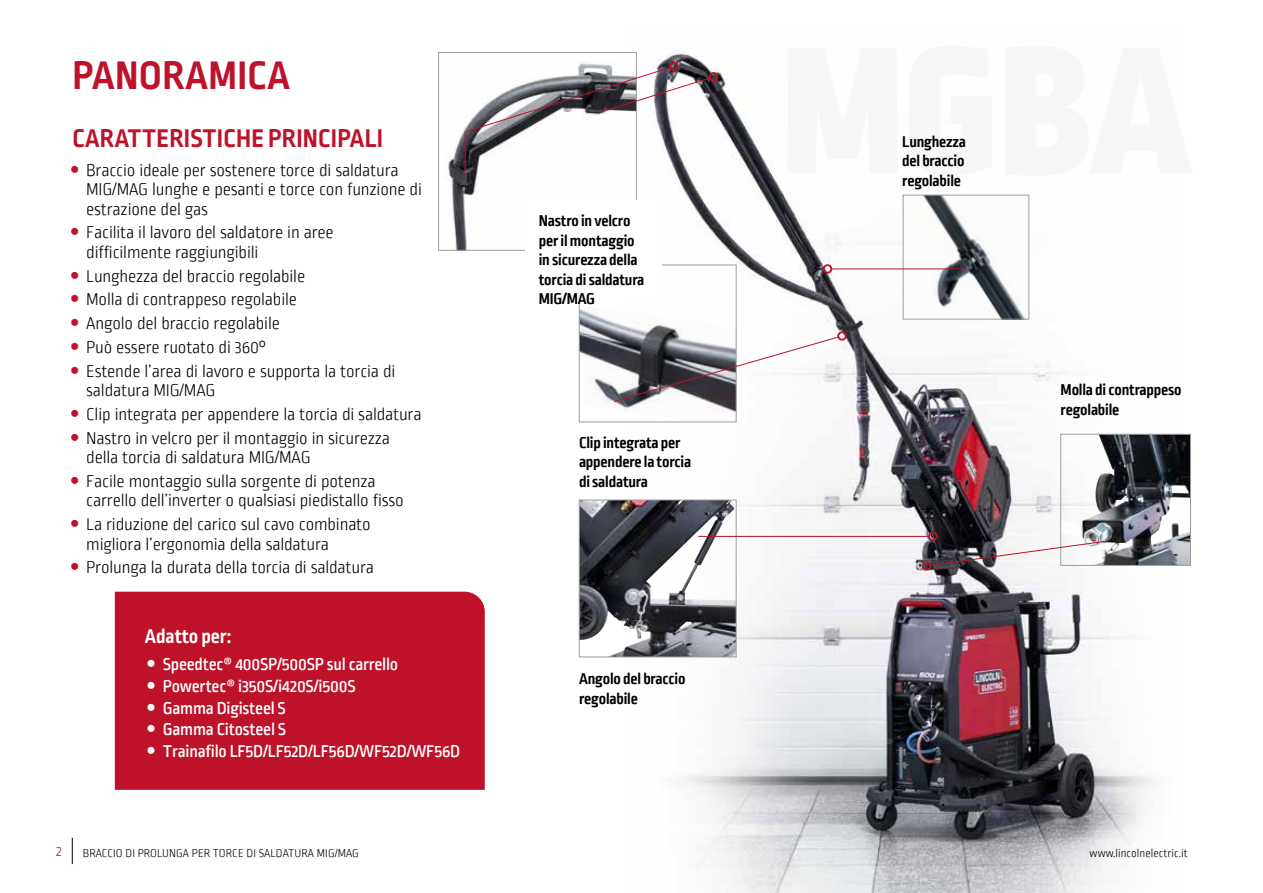
<style>
.page{position:relative;width:1263px;height:893px;background:#fff}
.page>*{position:absolute;margin:0;border:0;box-sizing:border-box;transform-origin:0 0}
.t1{font:700 42px "Ropa Sans Pro";letter-spacing:.01em;color:#bd122a}
.t2{font:700 27px "Ropa Sans Pro";letter-spacing:.01em;color:#bd122a}
.t3{font:700 21px "Ropa Sans Pro";color:#fff}
.t4{font:300 18px/23.7px "Ropa Sans PTT";letter-spacing:-.01em;color:#000}
.t5{font:500 18px/21.6px "Ropa Sans PTT";letter-spacing:-.01em;color:#fff}
.t6{font:700 16.5px/19.5px "Ropa Sans PTT";letter-spacing:-.01em;color:#000}
.t7{font:300 15px "Ropa Sans PTT";color:#bd122a}
.t8{font:300 12px "Ropa Sans PTT";letter-spacing:.005em;color:#000}
</style>
<div class="page">
<img style="left:626px;top:52px;width:557px;height:841px">
<img style="left:447px;top:61px;width:187px;height:188px">
<div style="left:438px;top:52px;width:198px;height:199px;border:1px solid #9d9d9c"></div>
<div style="left:115px;top:592px;width:370px;height:198px;background:#bd122a"></div>
<img style="left:581px;top:502px;width:153px;height:153px">
<div style="left:579px;top:500px;width:157px;height:157px;border:1px solid #9d9d9c"></div>
<img style="left:1063px;top:436px;width:126px;height:128px">
<div style="left:1061px;top:434px;width:130px;height:132px;border:1px solid #9d9d9c"></div>
<img style="left:581px;top:306px;width:153px;height:114px">
<div style="left:579px;top:265px;width:157px;height:157px;border:1px solid #9d9d9c"></div>
<hr style="left:698px;top:536px;width:231px;height:1px;background:#bd122a">
<div style="left:928px;top:532px;width:10px;height:9px;border:2px solid #bd122a;border-radius:50%"></div>
<div style="left:669px;top:61px;width:10px;height:10px;border:2px solid #bd122a;border-radius:50%"></div>
<svg style="left:464px;top:67px;width:247px;height:109px"></svg>
<div style="left:709px;top:72px;width:9px;height:10px;border:2px solid #bd122a;border-radius:50%"></div>
<svg style="left:613px;top:336px;width:226px;height:66px"></svg>
<div style="left:837px;top:331px;width:10px;height:10px;border:2px solid #bd122a;border-radius:50%"></div>
<svg style="left:929px;top:541px;width:176px;height:25px"></svg>
<div style="left:922px;top:561px;width:9px;height:10px;border:2px solid #bd122a;border-radius:50%"></div>
<img style="left:905px;top:197px;width:122px;height:120px">
<div style="left:903px;top:195px;width:126px;height:124px;border:1px solid #9d9d9c"></div>
<div style="left:526px;top:200px;width:136px;height:101px;background:#fff"></div>
<hr style="left:831px;top:269px;width:135px;height:1px;background:#bd122a">
<div style="left:823px;top:264px;width:9px;height:10px;border:2px solid #bd122a;border-radius:50%"></div>
<svg style="left:72px;top:838px;width:1px;height:26px"></svg>
<svg style="left:148px;top:660px;width:26px;height:11px"></svg>
<svg style="left:148px;top:682px;width:26px;height:11px"></svg>
<svg style="left:148px;top:703px;width:26px;height:12px"></svg>
<svg style="left:148px;top:725px;width:26px;height:11px"></svg>
<svg style="left:148px;top:747px;width:26px;height:11px"></svg>
<h1 class="t1" style="left:72px;top:51px;width:219px">PANORAMICA</h1>
<h2 class="t2" style="left:72px;top:123px;width:312px">CARATTERISTICHE PRINCIPALI</h2>
<p class="t4" style="left:86px;top:161px;width:337px;line-height:19.5px">Braccio ideale per sostenere torce di saldatura<br>MIG/MAG lunghe e pesanti e torce con funzione di estrazione del gas</p>
<p class="t4" style="left:86px;top:224px;width:249px;line-height:19.5px">Facilita il lavoro del saldatore in aree difficilmente raggiungibili</p>
<p class="t4" style="left:86px;top:265px;width:311px">Lunghezza del braccio regolabile<br>Molla di contrappeso regolabile<br>Angolo del braccio regolabile<br>Può essere ruotato di 360°<br>Estende l’area di lavoro e supporta la torcia di</p>
<p class="t4" style="left:86px;top:380px;width:337px">saldatura MIG/MAG<br>Clip integrata per appendere la torcia di saldatura<br>Nastro in velcro per il montaggio in sicurezza</p>
<p class="t4" style="left:86px;top:447px;width:291px">della torcia di saldatura MIG/MAG<br>Facile montaggio sulla sorgente di potenza</p>
<p class="t4" style="left:86px;top:490px;width:319px">carrello dell’inverter o qualsiasi piedistallo fisso<br>La riduzione del carico sul cavo combinato</p>
<p class="t4" style="left:86px;top:533px;width:289px">migliora l’ergonomia della saldatura<br>Prolunga la durata della torcia di saldatura</p>
<p class="t3" style="left:145px;top:624px;width:88px">Adatto per:</p>
<p class="t5" style="left:163px;top:655px;width:299px">Speedtec® 400SP/500SP sul carrello<br>Powertec® i350S/i420S/i500S<br>Gamma Digisteel S<br>Gamma Citosteel S<br>Trainafilo LF5D/LF52D/LF56D/WF52D/WF56D</p>
<p class="t6" style="left:539px;top:212px;width:107px">Nastro in velcro per il montaggio in sicurezza della torcia di saldatura<br>MIG/MAG</p>
<p class="t6" style="left:579px;top:434px;width:114px">Clip integrata per appendere la torcia di saldatura</p>
<p class="t6" style="left:579px;top:670px;width:108px">Angolo del braccio regolabile</p>
<p class="t6" style="left:902px;top:133px;width:65px;text-align:justify">Lunghezza del braccio regolabile</p>
<p class="t6" style="left:1061px;top:381px;width:123px">Molla di contrappeso regolabile</p>
<p class="t7" style="left:56px;top:843px;width:7px">2</p>
<p class="t8" style="left:83px;top:847px;width:277px">BRACCIO DI PROLUNGA PER TORCE DI SALDATURA MIG/MAG</p>
<p class="t8" style="left:1089px;top:847px;width:100px">www.lincolnelectric.it</p>
</div>
